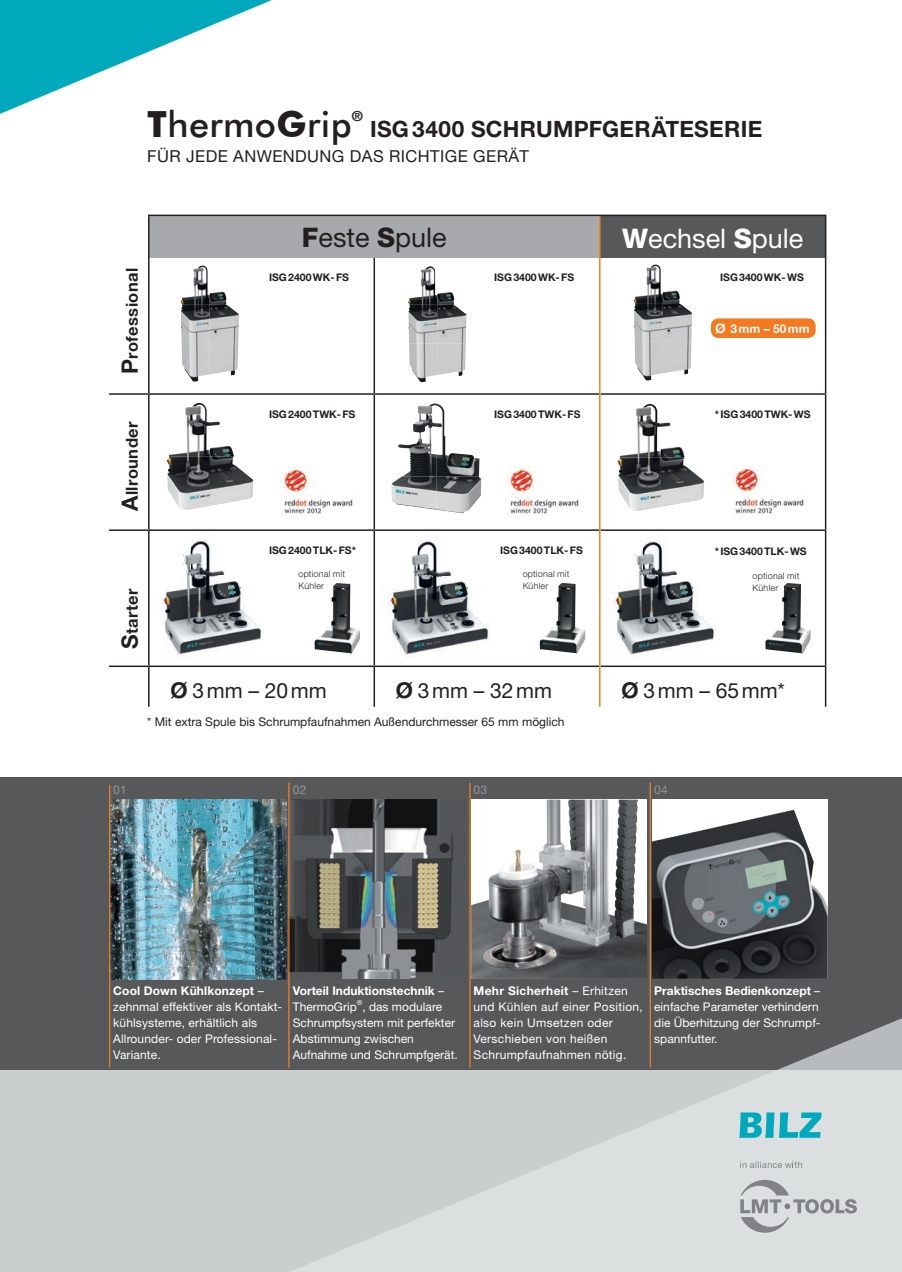
<style>
.page{position:relative;width:902px;height:1272px;background:#fff}
.page>*{position:absolute;margin:0;border:0;box-sizing:border-box;transform-origin:0 0}
.t1{font:500 36px "Futura BT";letter-spacing:.01em;color:#231f20}
.t2{font:27px "Helvetica Neue LT";color:#fff}
.t3{font:27px "Helvetica Neue LT";color:#231f20}
.t4{font:700 22.5px "Helvetica Neue LT";letter-spacing:.015em;color:#231f20}
.t5{font:21px "Helvetica Neue LT";color:#231f20}
.t6{font:16.5px "Helvetica Neue LT";letter-spacing:.025em;color:#231f20}
.t7{font:700 16.5px "Helvetica Neue LT";letter-spacing:.025em;color:#231f20}
.t8{font:700 13.95px "Helvetica Neue LT";color:#231f20}
.t9{font:12px/15.9px "Helvetica Neue LT";letter-spacing:.01em;color:#fff}
.t10{font:12px "Helvetica Neue LT";color:#231f20}
.t11{font:700 12px/15.9px "Helvetica Neue LT";color:#fff}
.t12{font:12px "Helvetica Neue LT";letter-spacing:.025em;color:#939598}
.t13{font:700 10.5px "Helvetica Neue LT";color:#231f20}
.t14{font:300 9px/12px "Helvetica Neue LT";letter-spacing:.025em;color:#231f20}
.t15{font:6.9px "Helvetica Neue LT";color:#fff}
.s1{font-weight:700}
.s2{font-size:22.5px}
.s3{font-weight:800}
.s4{font-weight:500;font-size:18px}
.s5{font-weight:500;font-size:30px}
.s6{font-weight:400}
</style>
<div class="page">
<div style="left:0;top:777px;width:901px;height:299px;background:#57585a"></div>
<svg style="left:0;top:0;width:272px;height:114px"></svg>
<div style="left:0;top:1069px;width:901px;height:202px;background:#cbcecf"></div>
<svg style="left:780px;top:1018px;width:121px;height:51px"></svg>
<svg style="left:289px;top:1069px;width:612px;height:202px;fill:#dbdfe0"></svg>
<div style="left:149px;top:215px;width:450px;height:43px;background:#a8a9ad"></div>
<div style="left:599px;top:215px;width:226px;height:43px;background:#57585a"></div>
<hr style="left:824px;top:216px;width:2px;height:42px;background:#231f20">
<hr style="left:373px;top:258px;width:2px;height:135px;background:#231f20">
<hr style="left:824px;top:258px;width:2px;height:135px;background:#231f20">
<hr style="left:109px;top:393px;width:40px;height:2px;background:#231f20">
<hr style="left:149px;top:393px;width:225px;height:2px;background:#231f20">
<hr style="left:374px;top:393px;width:225px;height:2px;background:#231f20">
<hr style="left:373px;top:395px;width:2px;height:134px;background:#231f20">
<hr style="left:600px;top:393px;width:226px;height:2px;background:#231f20">
<hr style="left:824px;top:395px;width:2px;height:134px;background:#231f20">
<hr style="left:109px;top:529px;width:40px;height:2px;background:#231f20">
<hr style="left:149px;top:529px;width:225px;height:2px;background:#231f20">
<hr style="left:374px;top:529px;width:225px;height:2px;background:#231f20">
<hr style="left:373px;top:531px;width:2px;height:134px;background:#231f20">
<hr style="left:600px;top:529px;width:226px;height:2px;background:#231f20">
<hr style="left:824px;top:531px;width:2px;height:134px;background:#231f20">
<hr style="left:109px;top:665px;width:40px;height:2px;background:#231f20">
<hr style="left:149px;top:665px;width:225px;height:2px;background:#231f20">
<hr style="left:374px;top:665px;width:225px;height:2px;background:#231f20">
<hr style="left:600px;top:665px;width:226px;height:2px;background:#231f20">
<hr style="left:373px;top:667px;width:2px;height:39px;background:#231f20">
<hr style="left:824px;top:667px;width:2px;height:39px;background:#231f20">
<hr style="left:148px;top:214px;width:226px;height:2px;background:#231f20">
<hr style="left:374px;top:214px;width:225px;height:2px;background:#231f20">
<hr style="left:599px;top:214px;width:227px;height:2px;background:#231f20">
<hr style="left:148px;top:258px;width:1px;height:135px;background:#231f20">
<hr style="left:148px;top:395px;width:1px;height:134px;background:#231f20">
<hr style="left:148px;top:531px;width:1px;height:134px;background:#231f20">
<hr style="left:148px;top:667px;width:1px;height:39px;background:#231f20">
<hr style="left:148px;top:216px;width:1px;height:42px;background:#231f20">
<hr style="left:599px;top:216px;width:1px;height:42px;background:#f58220">
<hr style="left:599px;top:258px;width:1px;height:136px;background:#f58220">
<hr style="left:599px;top:394px;width:1px;height:136px;background:#f58220">
<hr style="left:599px;top:530px;width:1px;height:136px;background:#f58220">
<hr style="left:599px;top:666px;width:1px;height:40px;background:#f58220">
<img style="left:180px;top:265px;width:30px;height:78px">
<img style="left:210px;top:291px;width:17px;height:13px">
<img style="left:210px;top:304px;width:29px;height:71px">
<img style="left:182px;top:343px;width:28px;height:38px">
<img style="left:408px;top:266px;width:29px;height:116px">
<img style="left:437px;top:292px;width:17px;height:13px">
<img style="left:437px;top:305px;width:29px;height:71px">
<img style="left:169px;top:403px;width:41px;height:53px">
<img style="left:210px;top:421px;width:24px;height:35px">
<img style="left:167px;top:456px;width:43px;height:54px">
<img style="left:210px;top:456px;width:43px;height:50px">
<img style="left:413px;top:403px;width:32px;height:37px">
<img style="left:398px;top:440px;width:81px;height:36px">
<img style="left:391px;top:476px;width:45px;height:33px">
<img style="left:436px;top:476px;width:45px;height:37px">
<img style="left:619px;top:404px;width:41px;height:53px">
<img style="left:660px;top:422px;width:24px;height:35px">
<img style="left:617px;top:457px;width:43px;height:54px">
<img style="left:660px;top:457px;width:44px;height:50px">
<img style="left:314px;top:583px;width:46px;height:71px">
<img style="left:158px;top:539px;width:105px;height:119px">
<img style="left:539px;top:583px;width:46px;height:70px">
<img style="left:381px;top:540px;width:109px;height:117px">
<img style="left:765px;top:583px;width:45px;height:71px">
<img style="left:610px;top:540px;width:106px;height:118px">
<img style="left:281px;top:466px;width:72px;height:48px">
<img style="left:507px;top:466px;width:72px;height:48px">
<img style="left:732px;top:467px;width:72px;height:47px">
<div style="left:651px;top:799px;width:176px;height:179px;background:#fff"></div>
<img style="left:651px;top:809px;width:176px;height:169px">
<img style="left:110px;top:799px;width:176px;height:180px">
<img style="left:289px;top:799px;width:164px;height:179px">
<svg style="left:471px;top:799px;width:176px;height:179px"></svg>
<img style="left:568px;top:799px;width:51px;height:116px">
<hr style="left:109px;top:784px;width:1px;height:283px;background:#f58220">
<hr style="left:288px;top:782px;width:1px;height:285px;background:#f58220">
<hr style="left:649px;top:782px;width:1px;height:285px;background:#f58220">
<hr style="left:469px;top:782px;width:1px;height:285px;background:#f58220">
<svg style="left:740px;top:1161px;width:62px;height:6px"></svg>
<svg style="left:740px;top:1179px;width:116px;height:53px;background:#c6c9cb"></svg>
<svg style="left:739px;top:1112px;width:82px;height:25px;background:#59bfca"></svg>
<div style="left:710px;top:318px;width:105px;height:20px;background:#f47921;border-radius:8px"></div>
<img style="left:633px;top:264px;width:29px;height:116px">
<img style="left:662px;top:290px;width:18px;height:13px">
<img style="left:662px;top:303px;width:30px;height:71px">
<h1 class="t1" style="left:147px;top:102px;width:206px"><span class="s1">T</span>hermo<span class="s1">G</span>rip</h1>
<p class="t8" style="left:352px;top:107px;width:13px">®</p>
<h3 class="t4" style="left:370px;top:115px;width:393px">ISG 3400 SCHRUMPFGERÄTESERIE</h3>
<h3 class="t6" style="left:147px;top:146px;width:383px">FÜR JEDE ANWENDUNG DAS RICHTIGE GERÄT</h3>
<h3 class="t7" style="left:122px;top:374px;width:108px;rotate:-90deg"><span class="s2">P</span>rofessional</h3>
<h2 class="t3" style="left:302px;top:221px;width:146px"><span class="s3">F</span>este <span class="s3">S</span>pule</h2>
<h2 class="t2" style="left:622px;top:222px;width:183px"><span class="s3">W</span>echsel <span class="s3">S</span>pule</h2>
<p class="t13" style="left:269px;top:271px;width:81px">ISG 2400 WK- FS</p>
<p class="t13" style="left:494px;top:271px;width:81px">ISG 3400 WK- FS</p>
<p class="t13" style="left:720px;top:271px;width:85px">ISG 3400 WK- WS</p>
<p class="t11" style="left:715px;top:320px;width:96px"><span class="s4">ø</span> 3 mm – 50 mm</p>
<h3 class="t7" style="left:122px;top:511px;width:91px;rotate:-90deg"><span class="s2">A</span>llrounder</h3>
<p class="t13" style="left:269px;top:408px;width:88px">ISG 2400 TWK- FS</p>
<p class="t13" style="left:494px;top:408px;width:88px">ISG 3400 TWK- FS</p>
<p class="t13" style="left:714px;top:408px;width:97px">* ISG 3400 TWK- WS</p>
<h3 class="t7" style="left:122px;top:649px;width:62px;rotate:-90deg"><span class="s2">S</span>tarter</h3>
<p class="t13" style="left:269px;top:544px;width:88px">ISG 2400 TLK- FS*</p>
<p class="t13" style="left:500px;top:544px;width:84px">ISG 3400 TLK- FS</p>
<p class="t13" style="left:714px;top:544px;width:93px">* ISG 3400 TLK- WS</p>
<p class="t14" style="left:298px;top:568px;width:48px">optional mit<br>Kühler</p>
<p class="t14" style="left:522px;top:568px;width:48px">optional mit<br>Kühler</p>
<p class="t14" style="left:752px;top:569px;width:48px">optional mit<br>Kühler</p>
<h3 class="t5" style="left:170px;top:678px;width:158px"><span class="s5">ø</span> 3 mm – 20 mm</h3>
<h3 class="t5" style="left:395px;top:678px;width:158px"><span class="s5">ø</span> 3 mm – 32 mm</h3>
<h3 class="t5" style="left:621px;top:678px;width:165px"><span class="s5">ø</span> 3 mm – 65 mm*</h3>
<p class="t10" style="left:147px;top:714px;width:419px">* Mit extra Spule bis Schrumpfaufnahmen Außendurchmesser 65 mm möglich</p>
<p class="t12" style="left:113px;top:782px;width:15px">01</p>
<p class="t12" style="left:293px;top:782px;width:15px">02</p>
<p class="t12" style="left:473px;top:782px;width:15px">03</p>
<p class="t12" style="left:654px;top:782px;width:15px">04</p>
<p class="t9" style="left:113px;top:982px;width:170px"><span class="s1">Cool Down Kühlkonzept</span> – zehnmal effektiver als Kontakt&shy;kühlsysteme, erhältlich als<br>Allrounder- oder Professional-<br>Variante.</p>
<p class="t11" style="left:293px;top:982px;width:153px">Vorteil Induktionstechnik <span class="s6">–<br>ThermoGrip</span></p>
<p class="t15" style="left:357px;top:998px;width:7px">®</p>
<p class="t9" style="left:293px;top:998px;width:166px;text-indent:70px">, das modulare<br>Schrumpfsystem mit perfekter<br>Abstimmung zwischen<br>Aufnahme und Schrumpfgerät.</p>
<p class="t9" style="left:473px;top:982px;width:171px"><span class="s1">Mehr Sicherheit</span> – Erhitzen und Kühlen auf einer Position, also kein Umsetzen oder<br>Verschieben von heißen<br>Schrumpfaufnahmen nötig.</p>
<p class="t9" style="left:654px;top:982px;width:168px"><span class="s1">Praktisches Bedienkonzept</span> – einfache Parameter verhindern die Überhitzung der Schrumpf&shy;spannfutter.</p>
</div>
